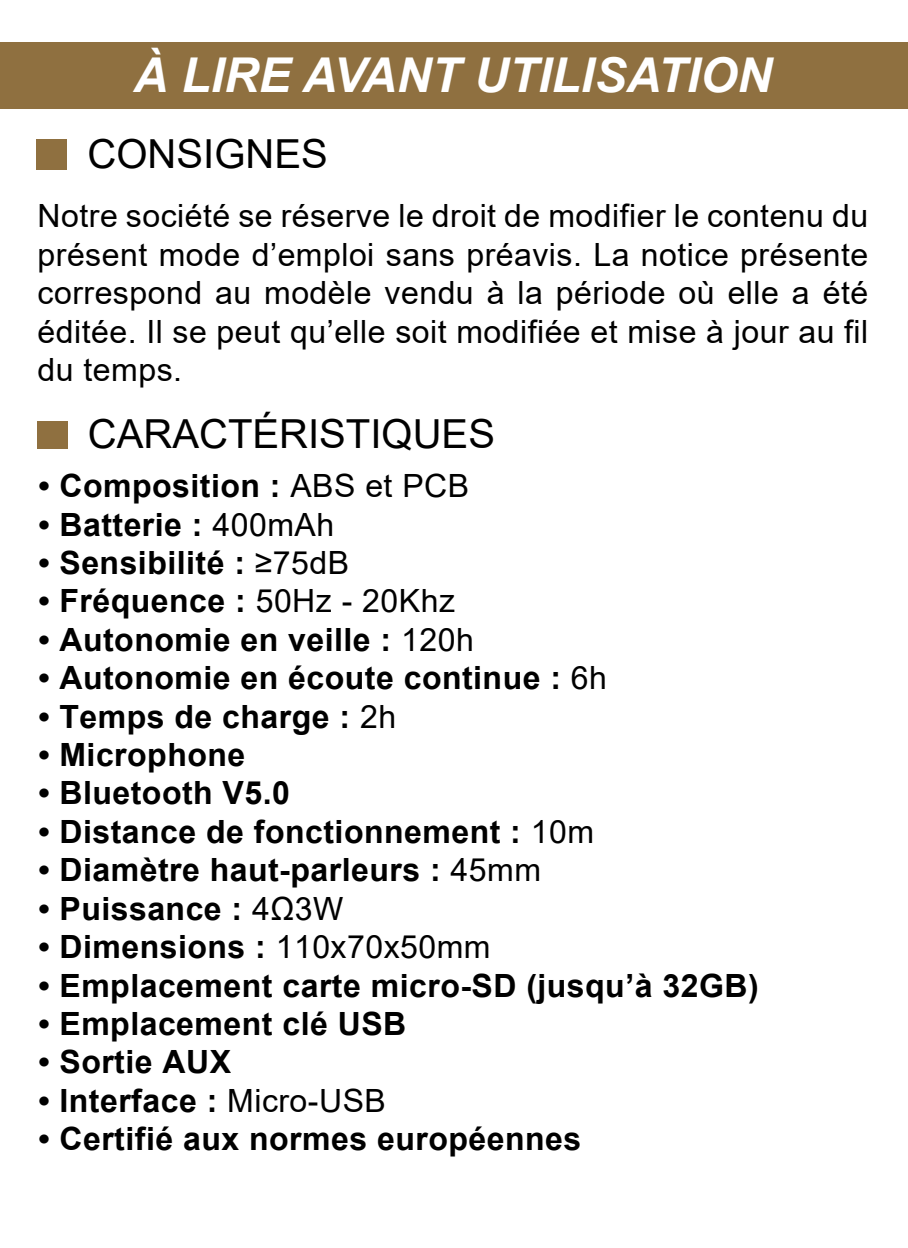
<style>
.page{position:relative;width:908px;height:1248px;background:#fff}
.page>*{position:absolute;margin:0;border:0;box-sizing:border-box;transform-origin:0 0}
.t1{font:italic 700 48px "Arial";color:#fff}
.t2{font:40px "Arial";color:#000}
.t3{font:700 32px "Arial";letter-spacing:.015em;color:#000}
.t4{font:32px/38.4px "Arial";letter-spacing:.015em;color:#000;text-align:justify}
.s1{font-weight:400}
</style>
<div class="page">
<div style="left:0;top:43px;width:907px;height:66px;background:#8f7040"></div>
<div style="left:36px;top:139px;width:31px;height:30px;background:#8f7040"></div>
<div style="left:37px;top:421px;width:30px;height:28px;background:#8f7040"></div>
<h1 class="t1" style="left:133px;top:43px;width:640px">À LIRE AVANT UTILISATION</h1>
<p class="t2" style="left:87px;top:127px;width:242px">CONSIGNES</p>
<p class="t4" style="left:38px;top:196px;width:831px">Notre société se réserve le droit de modifier le contenu du présent mode d’emploi sans préavis. La notice présente correspond au modèle vendu à la période où elle a été éditée. Il se peut qu’elle soit modifiée et mise à jour au fil du temps.</p>
<p class="t2" style="left:88px;top:407px;width:408px">CARACTÉRISTIQUES</p>
<p class="t3" style="left:38px;top:463px;width:432px">• Composition : <span class="s1">ABS et PCB</span></p>
<p class="t3" style="left:38px;top:501px;width:297px">• Batterie : <span class="s1">400mAh</span></p>
<p class="t3" style="left:38px;top:540px;width:312px">• Sensibilité : <span class="s1">≥75dB</span></p>
<p class="t3" style="left:38px;top:578px;width:418px">• Fréquence : <span class="s1">50Hz - 20Khz</span></p>
<p class="t3" style="left:38px;top:617px;width:436px">• Autonomie en veille : <span class="s1">120h</span></p>
<p class="t3" style="left:38px;top:655px;width:570px">• Autonomie en écoute continue : <span class="s1">6h</span></p>
<p class="t3" style="left:38px;top:693px;width:359px">• Temps de charge : <span class="s1">2h</span></p>
<p class="t3" style="left:38px;top:732px;width:208px">• Microphone</p>
<p class="t3" style="left:38px;top:770px;width:253px">• Bluetooth V5.0</p>
<p class="t3" style="left:38px;top:809px;width:557px">• Distance de fonctionnement : <span class="s1">10m</span></p>
<p class="t3" style="left:38px;top:847px;width:504px">• Diamètre haut-parleurs : <span class="s1">45mm</span></p>
<p class="t3" style="left:38px;top:885px;width:306px">• Puissance : <span class="s1">4Ω3W</span></p>
<p class="t3" style="left:38px;top:924px;width:453px">• Dimensions : <span class="s1">110x70x50mm</span></p>
<p class="t3" style="left:38px;top:962px;width:721px">• Emplacement carte micro-SD (jusqu’à 32GB)</p>
<p class="t3" style="left:38px;top:1001px;width:369px">• Emplacement clé USB</p>
<p class="t3" style="left:38px;top:1039px;width:194px">• Sortie AUX</p>
<p class="t3" style="left:38px;top:1077px;width:349px">• Interface : <span class="s1">Micro-USB</span></p>
<p class="t3" style="left:38px;top:1116px;width:544px">• Certifié aux normes européennes</p>
</div>
